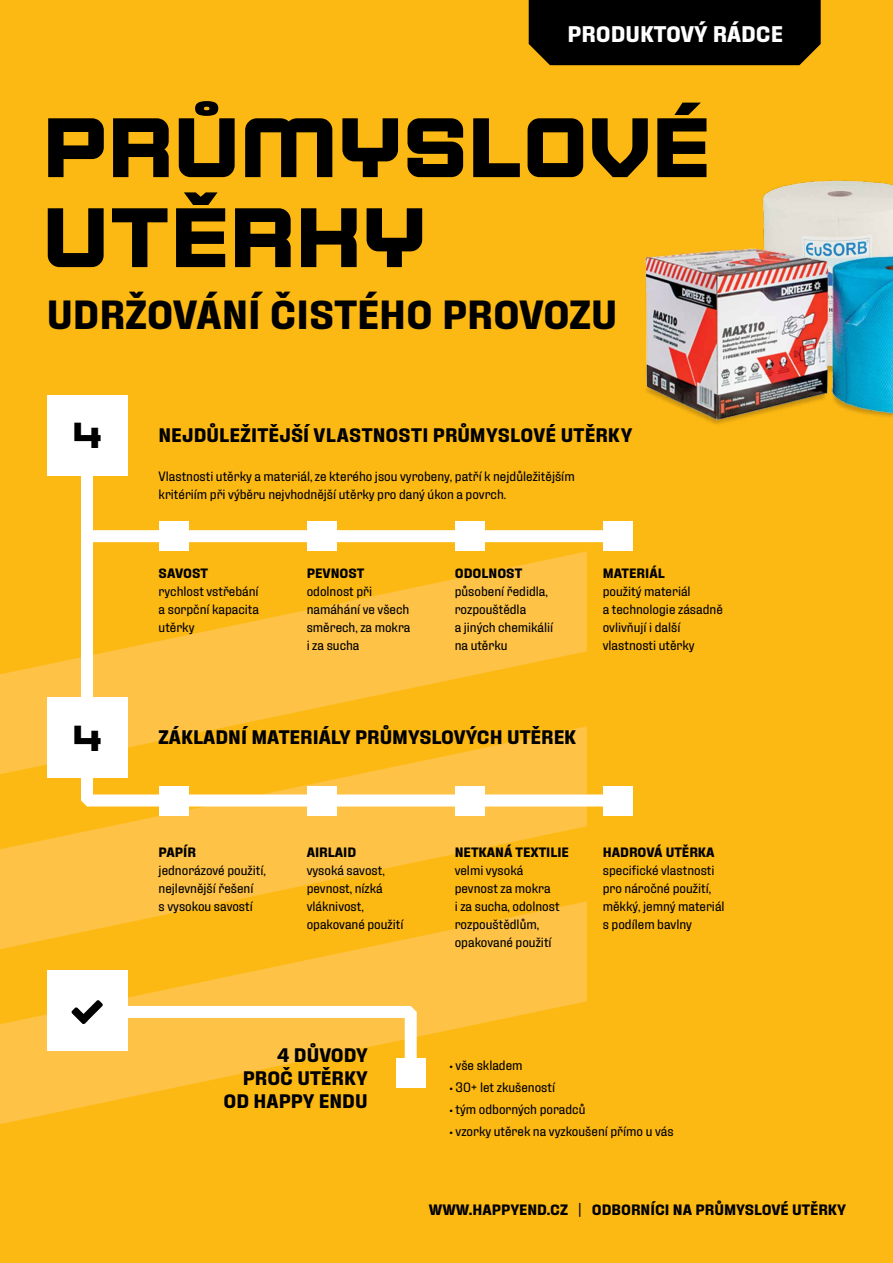
<style>
.page{position:relative;width:893px;height:1263px;background:#fdb913}
.page>*{position:absolute;margin:0;border:0;box-sizing:border-box;transform-origin:0 0}
.t1{font:700 84px/90px "Sporty Pro";letter-spacing:-.02em;color:#000}
.t2{font:700 40.5px "Fixture";color:#000}
.t3{font:700 36px "Sporty Pro";color:#000}
.t4{font:700 22.5px "Fixture";color:#fff}
.t5{font:700 19.5px/23.4px "Fixture";color:#000;text-align:right}
.t6{font:700 15px "Fixture";color:#000}
.t7{font:13.5px/18px "Fixture";color:#000}
.t8{font:700 13.5px "Fixture";color:#000}
.s1{font-weight:400}
</style>
<div class="page">
<svg style="left:0;top:658px;width:75px;height:68px;fill:#fec346"></svg>
<svg style="left:0;top:726px;width:587px;height:175px;fill:#fec346"></svg>
<svg style="left:0;top:901px;width:587px;height:223px"></svg>
<img style="left:645px;top:180px;width:248px;height:244px">
<div style="left:529px;top:0;width:292px;height:65px;background:#000"></div>
<svg style="left:75px;top:475px;width:558px;height:337px"></svg>
<div style="left:90px;top:530px;width:529px;height:12px;background:#fff"></div>
<div style="left:47px;top:395px;width:81px;height:80px;background:#fff"></div>
<div style="left:47px;top:697px;width:81px;height:81px;background:#fff"></div>
<div style="left:47px;top:970px;width:81px;height:81px;background:#fff"></div>
<svg style="left:72px;top:1000px;width:351px;height:92px"></svg>
<div style="left:159px;top:521px;width:29px;height:29px;background:#fff"></div>
<div style="left:307px;top:521px;width:29px;height:29px;background:#fff"></div>
<div style="left:455px;top:521px;width:29px;height:29px;background:#fff"></div>
<div style="left:603px;top:521px;width:29px;height:29px;background:#fff"></div>
<div style="left:159px;top:786px;width:29px;height:30px;background:#fff"></div>
<div style="left:307px;top:786px;width:29px;height:30px;background:#fff"></div>
<div style="left:455px;top:786px;width:29px;height:30px;background:#fff"></div>
<div style="left:603px;top:786px;width:29px;height:30px;background:#fff"></div>
<div style="left:396px;top:1058px;width:30px;height:29px;background:#fff"></div>
<h3 class="t4" style="left:567px;top:20px;width:217px">PRODUKTOVÝ RÁDCE</h3>
<h1 class="t1" style="left:41px;top:103px;width:672px">PRŮMYSLOVÉ<br>UTĚRKY</h1>
<h2 class="t2" style="left:47px;top:290px;width:572px">UDRŽOVÁNÍ ČISTÉHO PROVOZU</h2>
<h3 class="t3" style="left:72px;top:409px;width:32px">4</h3>
<h3 class="t3" style="left:72px;top:712px;width:32px">4</h3>
<h3 class="t5" style="left:159px;top:424px;width:475px">NEJDŮLEŽITĚJŠÍ VLASTNOSTI PRŮMYSLOVÉ UTĚRKY</h3>
<p class="t7" style="left:159px;top:467px;width:418px">Vlastnosti utěrky a materiál, ze kterého jsou vyrobeny, patří k nejdůležitějším kritériím při výběru nejvhodnější utěrky pro daný úkon a povrch.</p>
<p class="t8" style="left:159px;top:565px;width:51px">SAVOST</p>
<p class="t7" style="left:159px;top:582px;width:102px;text-align:justify">rychlost vstřebání a sorpční kapacita utěrky</p>
<p class="t8" style="left:307px;top:565px;width:59px">PEVNOST</p>
<p class="t7" style="left:307px;top:582px;width:105px">odolnost při namáhání ve všech směrech, za mokra i za sucha</p>
<p class="t8" style="left:455px;top:565px;width:69px">ODOLNOST</p>
<p class="t7" style="left:455px;top:582px;width:100px">působení ředidla, rozpouštědla<br>a jiných chemikálií na utěrku</p>
<p class="t8" style="left:603px;top:565px;width:63px">MATERIÁL</p>
<p class="t7" style="left:603px;top:582px;width:122px">použitý materiál<br>a technologie zásadně ovlivňují i další vlastnosti utěrky</p>
<h3 class="t5" style="left:159px;top:726px;width:419px">ZÁKLADNÍ MATERIÁLY PRŮMYSLOVÝCH UTĚREK</h3>
<p class="t8" style="left:159px;top:843px;width:39px">PAPÍR</p>
<p class="t7" style="left:159px;top:861px;width:109px">jednorázové použití, nejlevnější řešení<br>s vysokou savostí</p>
<p class="t8" style="left:307px;top:843px;width:51px">AIRLAID</p>
<p class="t7" style="left:307px;top:861px;width:98px">vysoká savost, pevnost, nízká vláknivost, opakované použití</p>
<p class="t8" style="left:455px;top:843px;width:116px">NETKANÁ TEXTILIE</p>
<p class="t7" style="left:455px;top:861px;width:106px">velmi vysoká pevnost za mokra<br>i za sucha, odolnost rozpouštědlům, opakované použití</p>
<p class="t8" style="left:603px;top:843px;width:113px">HADROVÁ UTĚRKA</p>
<p class="t7" style="left:603px;top:861px;width:123px">specifické vlastnosti pro náročné použití, měkký, jemný materiál s podílem bavlny</p>
<h3 class="t5" style="left:223px;top:1043px;width:146px">4 DŮVODY<br>PROČ UTĚRKY<br>OD HAPPY ENDU</h3>
<p class="t7" style="left:449px;top:1056px;width:75px">• vše skladem</p>
<p class="t7" style="left:449px;top:1078px;width:107px">• 30+ let zkušeností</p>
<p class="t7" style="left:449px;top:1100px;width:138px">• tým odborných poradců</p>
<p class="t7" style="left:449px;top:1122px;width:226px">• vzorky utěrek na vyzkoušení přímo u vás</p>
<p class="t6" style="left:429px;top:1200px;width:419px">WWW.HAPPYEND.CZ <span class="s1">|</span> ODBORNÍCI NA PRŮMYSLOVÉ UTĚRKY</p>
</div>
